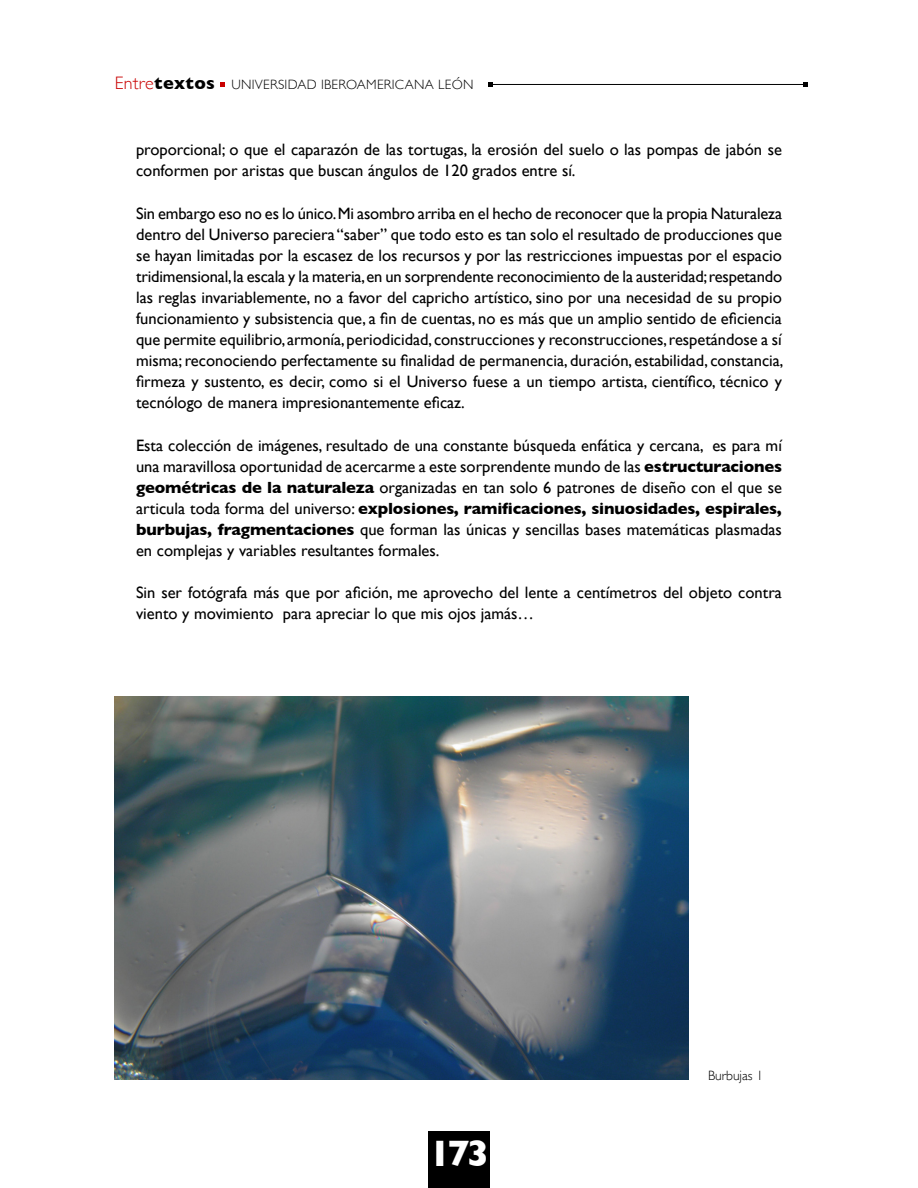
<style>
.page{position:relative;width:918px;height:1188px;background:#fff}
.page>*{position:absolute;margin:0;border:0;box-sizing:border-box;transform-origin:0 0}
.t1{font:700 37.5px "Gill Sans";color:#fff}
.t2{font:16.5px/21px "Gill Sans";color:#000}
.t3{font:300 13.5px "Gill Sans";letter-spacing:.02em;color:#000}
.t4{font:300 13.5px "Gill Sans";color:#000}
.s1{font-size:18px;color:#c90000}
.s2{font-weight:700;font-size:18px}
.s3{font-weight:700}
</style>
<div class="page">
<svg style="left:221px;top:82px;width:4px;height:4px"></svg>
<svg style="left:803px;top:82px;width:4px;height:4px"></svg>
<hr style="left:491px;top:84px;width:312px;height:1px;background:#000">
<div style="left:428px;top:1131px;width:61px;height:57px;background:#000"></div>
<svg style="left:488px;top:82px;width:4px;height:4px"></svg>
<img style="left:115px;top:696px;width:573px;height:384px">
<p class="t3" style="left:115px;top:74px;width:360px"><span class="s1">Entre</span><span class="s2">textos</span> UNIVERSIDAD IBEROAMERICANA LEÓN</p>
<p class="t2" style="left:136px;top:139px;width:647px">proporcional; o que el caparazón de las tortugas, la erosión del suelo o las pompas de jabón se conformen por aristas que buscan ángulos de 120 grados entre sí.</p>
<p class="t2" style="left:136px;top:203px;width:649px;text-align:justify">Sin embargo eso no es lo único. Mi asombro arriba en el hecho de reconocer que la propia Naturaleza dentro del Universo pareciera “saber” que todo esto es tan solo el resultado de producciones que se hayan limitadas por la escasez de los recursos y por las restricciones impuestas por el espacio tridimensional, la escala y la materia, en un sorprendente reconocimiento de la austeridad; respetando las reglas invariablemente, no a favor del capricho artístico, sino por una necesidad de su propio funcionamiento y subsistencia que, a fin de cuentas, no es más que un amplio sentido de eficiencia que permite equilibrio, armonía, periodicidad, construcciones y reconstrucciones, respetándose a sí misma; reconociendo perfectamente su finalidad de permanencia, duración, estabilidad, constancia, firmeza y sustento, es decir, como si el Universo fuese a un tiempo artista, científico, técnico y tecnólogo de manera impresionantemente eficaz.</p>
<p class="t2" style="left:136px;top:434px;width:648px;text-align:justify">Esta colección de imágenes, resultado de una constante búsqueda enfática y cercana, es para mí una maravillosa oportunidad de acercarme a este sorprendente mundo de las <span class="s3">estructuraciones geométricas de la naturaleza</span> organizadas en tan solo 6 patrones de diseño con el que se articula toda forma del universo: <span class="s3">explosiones, ramificaciones, sinuosidades, espirales, burbujas, fragmentaciones</span> que forman las únicas y sencillas bases matemáticas plasmadas en complejas y variables resultantes formales.</p>
<p class="t2" style="left:136px;top:582px;width:647px">Sin ser fotógrafa más que por afición, me aprovecho del lente a centímetros del objeto contra viento y movimiento para apreciar lo que mis ojos jamás…</p>
<h1 class="t1" style="left:429px;top:1124px;width:62px">173</h1>
<p class="t4" style="left:708px;top:1065px;width:57px">Burbujas 1</p>
</div>
